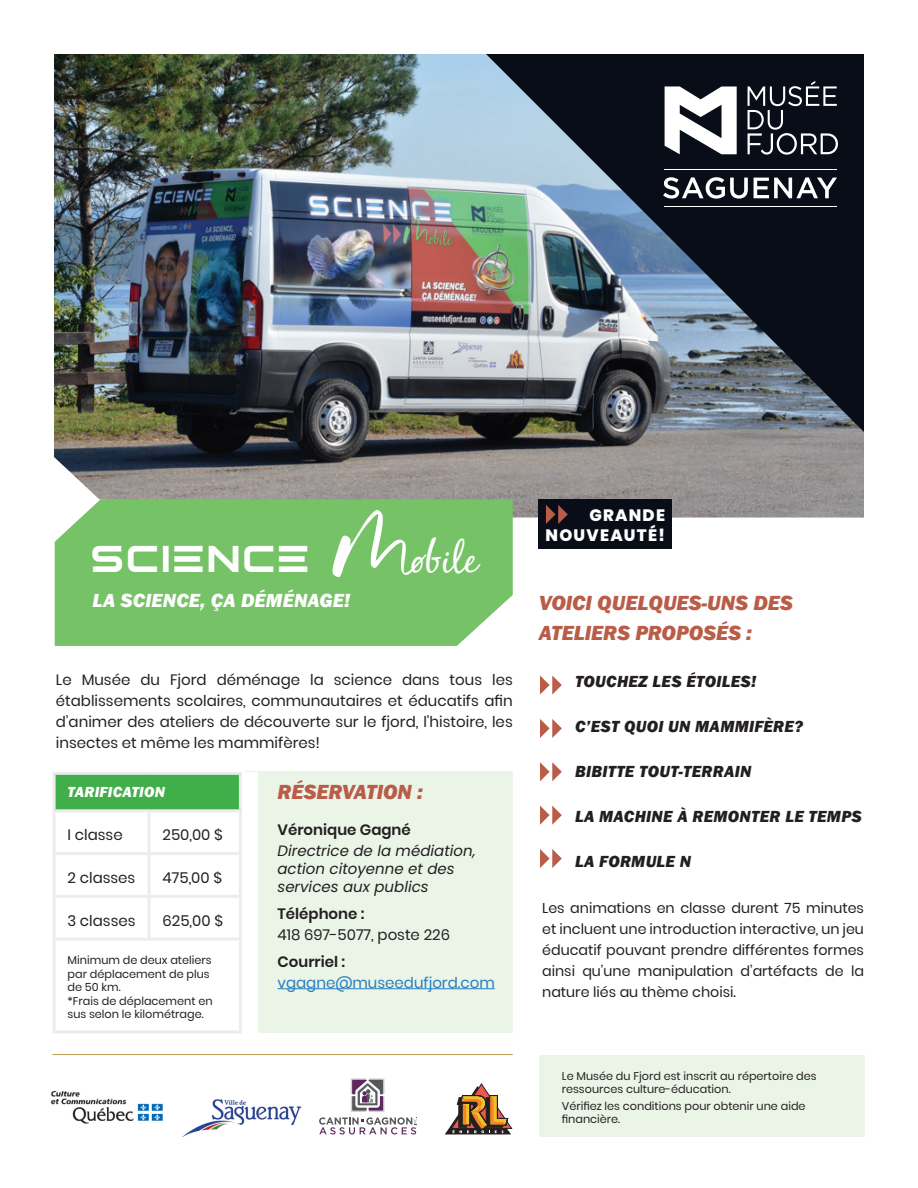
<style>
.page{position:relative;width:918px;height:1188px;background:#fff}
.page>*{position:absolute;margin:0;border:0;box-sizing:border-box;transform-origin:0 0}
.t1{font:187.5px "Imaginable";color:#fff}
.t2{font:43.5px "Ceorus";color:#fff}
.t3{font:40.5px "Black Jack";color:#fff}
.t4{font:italic 800 21px/30px "Franklin Gothic";color:#ba5d48}
.t5{font:italic 800 19.5px "Franklin Gothic";letter-spacing:.01em;color:#fff}
.t6{font:italic 800 16.5px "Franklin Gothic";letter-spacing:.02em;color:#231f20}
.t7{font:800 16.5px/19.8px "Poppins";letter-spacing:.075em;color:#fff;text-align:right}
.t8{font:15px/21px "Poppins";color:#231f20;text-align:justify}
.t9{font:italic 15px/18px "Poppins";color:#231f20}
.t10{font:600 15px "Poppins";color:#231f20}
.t11{font:15px "Poppins";color:#277dc1}
.t12{font:italic 800 15px "Franklin Gothic";letter-spacing:.02em;color:#fff}
.t13{font:14.25px/21px "Poppins";color:#231f20;text-align:justify}
.t14{font:11.25px/13.5px "Poppins";color:#231f20}
</style>
<div class="page">
<div style="left:244px;top:772px;width:269px;height:261px;background:#eaf5e8"></div>
<div style="left:539px;top:1055px;width:326px;height:82px;background:#eaf5e8"></div>
<img style="left:54px;top:54px;width:810px;height:464px">
<svg style="left:540px;top:675px;width:22px;height:20px"></svg>
<hr style="left:53px;top:1054px;width:460px;height:1px;background:#ba9d4e">
<div style="left:55px;top:499px;width:458px;height:147px;background:#76c266"></div>
<img style="left:486px;top:54px;width:378px;height:378px">
<svg style="left:663px;top:177px;width:85px;height:22px"></svg>
<svg style="left:754px;top:177px;width:83px;height:21px"></svg>
<hr style="left:665px;top:169px;width:172px;height:1px;background:#fff">
<hr style="left:665px;top:206px;width:172px;height:1px;background:#fff">
<svg style="left:665px;top:86px;width:72px;height:68px"></svg>
<svg style="left:748px;top:81px;width:90px;height:74px"></svg>
<svg style="left:446px;top:1084px;width:66px;height:50px"></svg>
<svg style="left:319px;top:1078px;width:98px;height:57px"></svg>
<img style="left:51px;top:1090px;width:112px;height:34px">
<img style="left:182px;top:1099px;width:120px;height:38px">
<div style="left:538px;top:499px;width:134px;height:50px;background:#080d18"></div>
<svg style="left:546px;top:505px;width:22px;height:19px"></svg>
<div style="left:53px;top:772px;width:204px;height:271px;background:#fff"></div>
<div style="left:54px;top:773px;width:186px;height:38px;background:#40ae49"></div>
<hr style="left:53px;top:772px;width:96px;height:3px;background:#ececee">
<hr style="left:53px;top:775px;width:3px;height:34px;background:#ececee">
<hr style="left:149px;top:772px;width:93px;height:3px;background:#ececee">
<hr style="left:239px;top:775px;width:3px;height:34px;background:#ececee">
<hr style="left:53px;top:809px;width:96px;height:3px;background:#ececee">
<hr style="left:53px;top:812px;width:3px;height:40px;background:#ececee">
<hr style="left:149px;top:809px;width:93px;height:3px;background:#ececee">
<hr style="left:148px;top:812px;width:3px;height:40px;background:#ececee">
<hr style="left:239px;top:812px;width:3px;height:40px;background:#ececee">
<hr style="left:53px;top:852px;width:96px;height:3px;background:#ececee">
<hr style="left:53px;top:855px;width:3px;height:40px;background:#ececee">
<hr style="left:149px;top:852px;width:93px;height:3px;background:#ececee">
<hr style="left:148px;top:855px;width:3px;height:40px;background:#ececee">
<hr style="left:239px;top:855px;width:3px;height:40px;background:#ececee">
<hr style="left:53px;top:895px;width:96px;height:3px;background:#ececee">
<hr style="left:53px;top:898px;width:3px;height:40px;background:#ececee">
<hr style="left:149px;top:895px;width:93px;height:3px;background:#ececee">
<hr style="left:148px;top:898px;width:3px;height:40px;background:#ececee">
<hr style="left:239px;top:898px;width:3px;height:40px;background:#ececee">
<hr style="left:53px;top:938px;width:96px;height:3px;background:#ececee">
<hr style="left:53px;top:941px;width:3px;height:89px;background:#ececee">
<hr style="left:149px;top:938px;width:93px;height:3px;background:#ececee">
<hr style="left:239px;top:941px;width:3px;height:89px;background:#ececee">
<hr style="left:53px;top:1030px;width:96px;height:3px;background:#ececee">
<hr style="left:149px;top:1030px;width:93px;height:3px;background:#ececee">
<hr style="left:278px;top:988px;width:217px;height:1px;background:#277dc1">
<svg style="left:540px;top:849px;width:22px;height:19px"></svg>
<svg style="left:540px;top:806px;width:22px;height:19px"></svg>
<svg style="left:540px;top:762px;width:22px;height:19px"></svg>
<svg style="left:540px;top:719px;width:22px;height:19px"></svg>
<h1 class="t1" style="left:333px;top:454px;width:87px">m</h1>
<p class="t7" style="left:546px;top:505px;width:121px">GRANDE<br>NOUVEAUTÉ!</p>
<h3 class="t4" style="left:539px;top:588px;width:255px">VOICI QUELQUES-UNS DES<br>ATELIERS PROPOSÉS :</h3>
<p class="t6" style="left:575px;top:671px;width:183px">TOUCHEZ LES ÉTOILES!</p>
<p class="t6" style="left:575px;top:716px;width:229px">C’EST QUOI UN MAMMIFÈRE?</p>
<p class="t6" style="left:575px;top:761px;width:178px">BIBITTE TOUT-TERRAIN</p>
<p class="t6" style="left:575px;top:806px;width:288px">LA MACHINE À REMONTER LE TEMPS</p>
<p class="t6" style="left:575px;top:851px;width:118px">LA FORMULE N</p>
<p class="t13" style="left:542px;top:898px;width:323px">Les animations en classe durent 75 minutes et incluent une introduction interactive, un jeu éducatif pouvant prendre différentes formes ainsi qu’une manipulation d’artéfacts de la nature liés au thème choisi.</p>
<h2 class="t2" style="left:93px;top:532px;width:222px">Science</h2>
<h3 class="t3" style="left:411px;top:534px;width:69px">obile</h3>
<h3 class="t5" style="left:93px;top:587px;width:259px">LA SCIENCE, ÇA DÉMÉNAGE!</h3>
<p class="t8" style="left:56px;top:670px;width:458px">Le Musée du Fjord déménage la science dans tous les établissements scolaires, communautaires et éducatifs afin d’animer des ateliers de découverte sur le fjord, l’histoire, les insectes et même les mammifères!</p>
<p class="t12" style="left:68px;top:782px;width:99px">TARIFICATION</p>
<p class="t8" style="left:68px;top:824px;width:57px">I classe</p>
<p class="t8" style="left:163px;top:824px;width:62px">250,00 $</p>
<p class="t8" style="left:68px;top:867px;width:69px">2 classes</p>
<p class="t8" style="left:163px;top:867px;width:61px">475,00 $</p>
<p class="t8" style="left:68px;top:910px;width:69px">3 classes</p>
<p class="t8" style="left:163px;top:910px;width:62px">625,00 $</p>
<p class="t14" style="left:68px;top:954px;width:147px">Minimum de deux ateliers par déplacement de plus de 50 km.<br>*Frais de déplacement en sus selon le kilométrage.</p>
<h3 class="t4" style="left:278px;top:777px;width:147px">RÉSERVATION :</h3>
<p class="t10" style="left:278px;top:821px;width:135px">Véronique Gagné</p>
<p class="t9" style="left:278px;top:841px;width:200px">Directrice de la médiation, action citoyenne et des services aux publics</p>
<p class="t10" style="left:278px;top:905px;width:88px">Téléphone :</p>
<p class="t8" style="left:278px;top:924px;width:174px">418 697-5077, poste 226</p>
<p class="t10" style="left:278px;top:953px;width:69px">Courriel :</p>
<p class="t11" style="left:278px;top:974px;width:219px">vgagne@museedufjord.com</p>
<p class="t14" style="left:562px;top:1069px;width:256px">Le Musée du Fjord est inscrit au répertoire des ressources culture-éducation.</p>
<p class="t14" style="left:562px;top:1099px;width:245px">Vérifiez les conditions pour obtenir une aide financière.</p>
</div>
